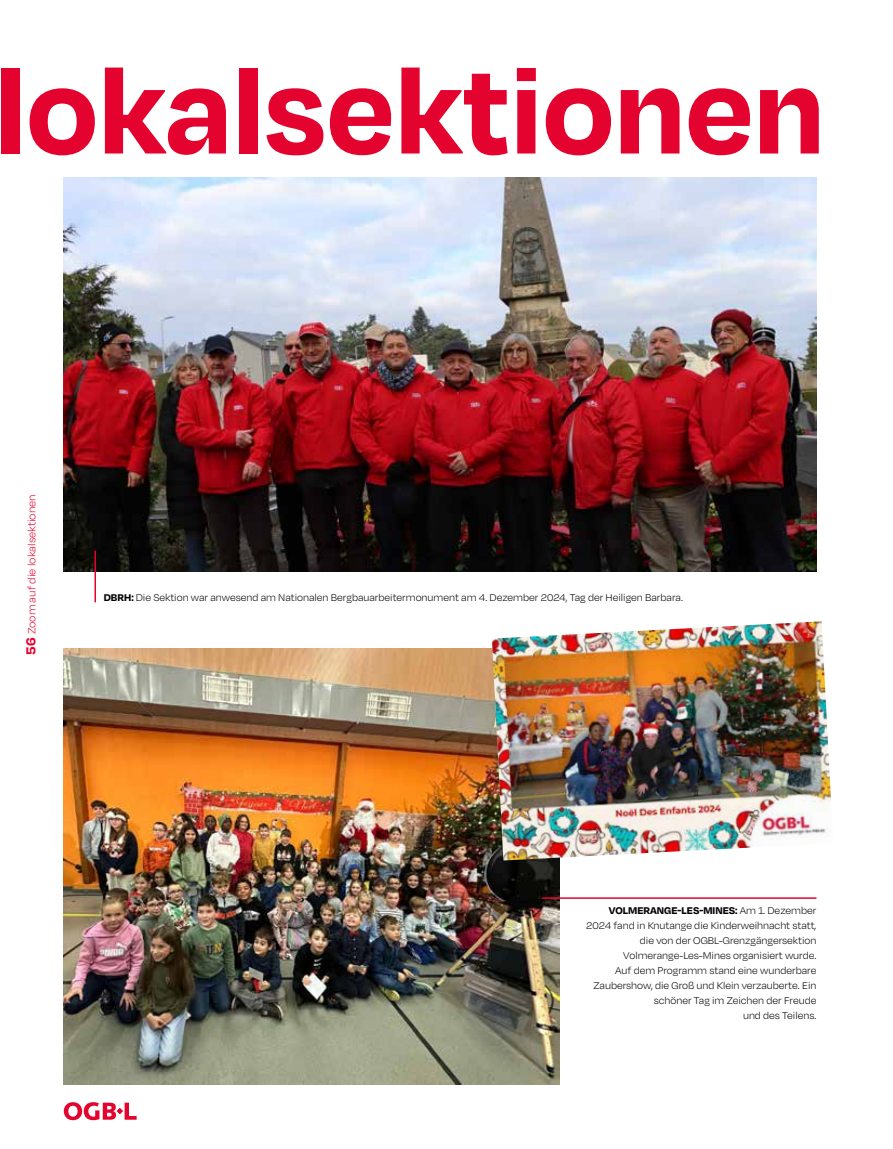
<style>
.page{position:relative;width:893px;height:1149px;background:#fff}
.page>*{position:absolute;margin:0;border:0;box-sizing:border-box;transform-origin:0 0}
.t1{font:700 133.8px "Degular";color:#e4032e}
.t2{font:300 12px "Degular";color:#e4032e}
.t3{font:300 11.25px/15px "Degular";color:#000;text-align:right}
.s1{font-weight:700;font-size:15px}
.s2{font-weight:700}
</style>
<div class="page">
<img style="left:64px;top:177px;width:752px;height:394px">
<hr style="left:94px;top:550px;width:2px;height:52px;background:#e4032e">
<img style="left:64px;top:648px;width:496px;height:436px">
<hr style="left:542px;top:897px;width:274px;height:1px;background:#e4032e">
<img style="left:492px;top:621px;width:339px;height:239px">
<svg style="left:64px;top:1102px;width:73px;height:17px"></svg>
<h1 class="t1" style="left:-5px;top:26px;width:831px">lokalsektionen</h1>
<p class="t2" style="left:25px;top:654px;width:161px;rotate:-90deg"><span class="s1">56</span> Zoom auf die lokalsektionen</p>
<p class="t3" style="left:104px;top:589px;width:581px"><span class="s2">DBRH:</span> Die Sektion war anwesend am Nationalen Bergbauarbeitermonument am 4. Dezember 2024, Tag der Heiligen Barbara.</p>
<p class="t3" style="left:586px;top:902px;width:232px"><span class="s2">VOLMERANGE-LES-MINES:</span> Am 1. Dezember 2024 fand in Knutange die Kinderweihnacht statt, die von der OGBL-Grenzgängersektion Volmerange-Les-Mines organisiert wurde.<br>Auf dem Programm stand eine wunderbare Zaubershow, die Groß und Klein verzauberte. Ein schöner Tag im Zeichen der Freude<br>und des Teilens.</p>
</div>
